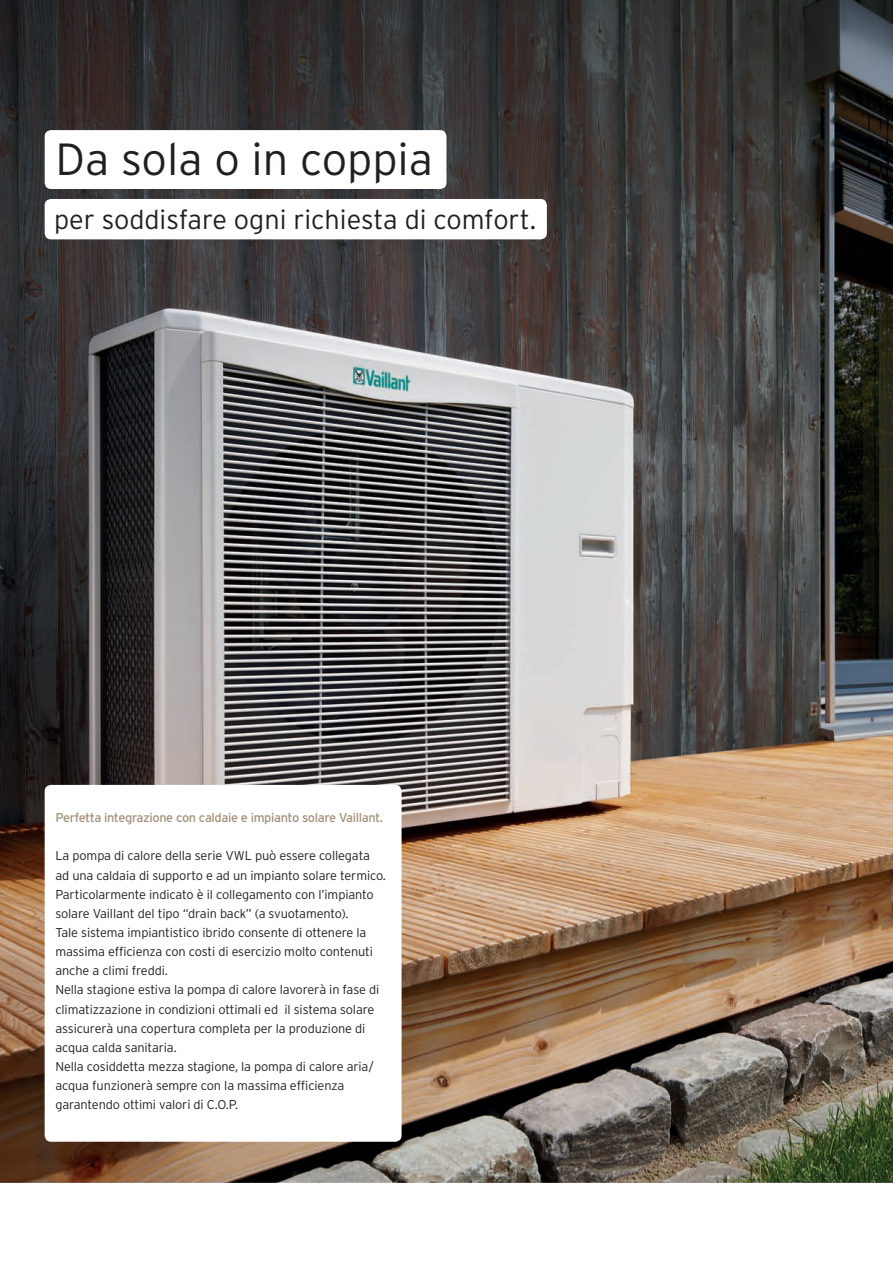
<style>
.page{position:relative;width:893px;height:1263px;background:#fff}
.page>*{position:absolute;margin:0;border:0;box-sizing:border-box;transform-origin:0 0}
.t1{font:300 45px "Interstate";color:#231f20}
.t2{font:300 27px "Interstate";color:#231f20}
.t3{font:300 12.75px/19.2px "Interstate OT";letter-spacing:-.01em;color:#231f20}
.t4{font:12.75px "Interstate OT";letter-spacing:-.03em;color:#a3927b}
</style>
<div class="page">
<img style="left:0;top:0;width:892px;height:1181px">
<div style="left:45px;top:199px;width:501px;height:40px;background:#fff;border-radius:6px"></div>
<div style="left:45px;top:130px;width:401px;height:59px;background:#fff;border-radius:6px"></div>
<div style="left:45px;top:784px;width:356px;height:357px;background:#fff;border-radius:6px"></div>
<h1 class="t1" style="left:55px;top:134px;width:379px">Da sola o in coppia</h1>
<h2 class="t2" style="left:54px;top:204px;width:483px">per soddisfare ogni richiesta di comfort.</h2>
<p class="t4" style="left:55px;top:810px;width:329px">Perfetta integrazione con caldaie e impianto solare Vaillant.</p>
<p class="t3" style="left:55px;top:846px;width:332px">La pompa di calore della serie VWL può essere collegata ad una caldaia di supporto e ad un impianto solare termico.<br>Particolarmente indicato è il collegamento con l’impianto solare Vaillant del tipo “drain back” (a svuotamento).<br>Tale sistema impiantistico ibrido consente di ottenere la massima efficienza con costi di esercizio molto contenuti anche a climi freddi.<br>Nella stagione estiva la pompa di calore lavorerà in fase di climatizzazione in condizioni ottimali ed il sistema solare assicurerà una copertura completa per la produzione di acqua calda sanitaria.<br>Nella cosiddetta mezza stagione, la pompa di calore aria/ acqua funzionerà sempre con la massima efficienza garantendo ottimi valori di C.O.P.</p>
</div>
